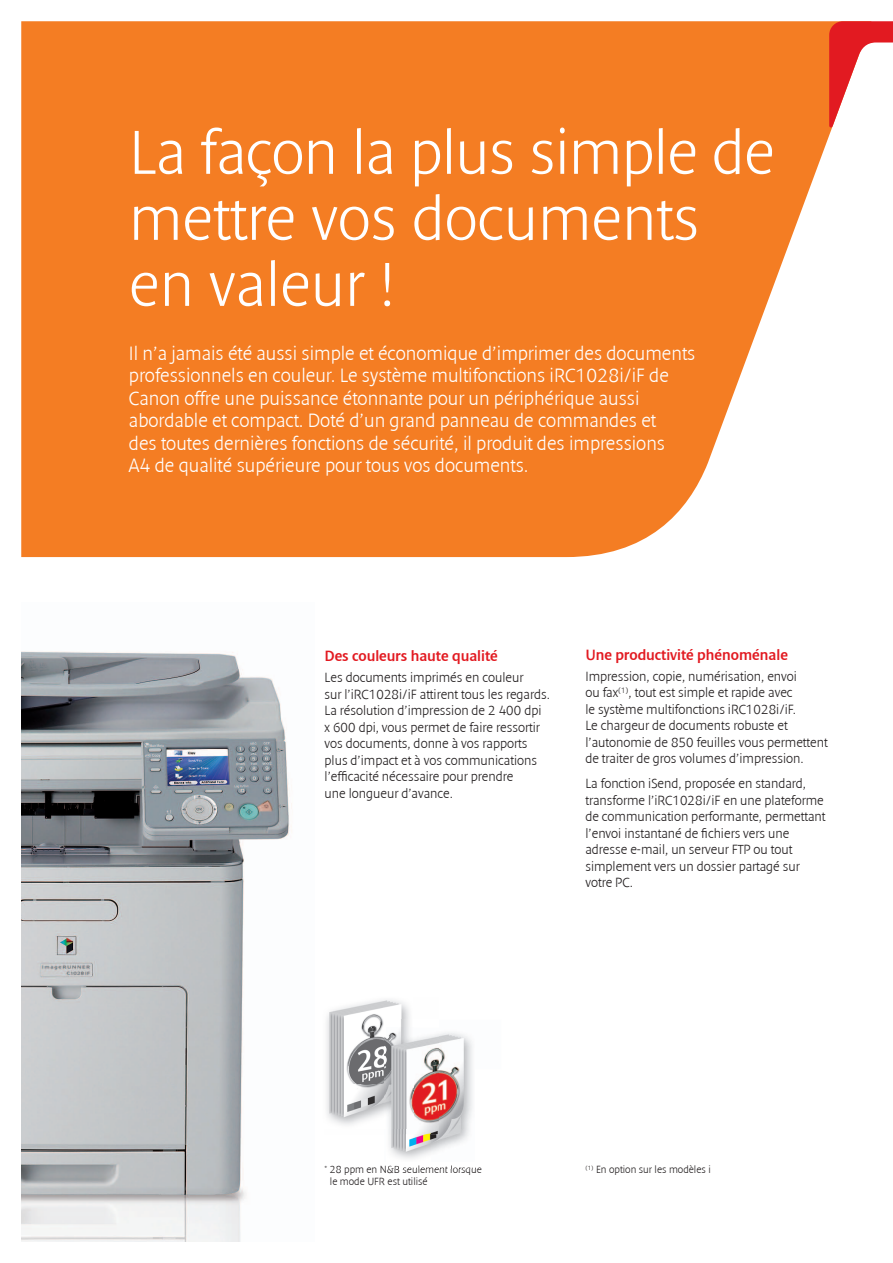
<style>
.page{position:relative;width:893px;height:1263px;background:#fff}
.page>*{position:absolute;margin:0;border:0;box-sizing:border-box;transform-origin:0 0}
.t1{font:300 63px/66px "Denda New";color:#fff}
.t2{font:300 19.5px/22.5px "Denda New";color:#fff}
.t3{font:15px "Denda New";color:#e21a21}
.t4{font:300 13.5px/16.5px "Denda New";color:#231f20}
.t5{font:300 10.5px/12px "Denda New";color:#231f20}
</style>
<div class="page">
<svg style="left:21px;top:21px;width:812px;height:536px;background:#f48735"></svg>
<img style="left:21px;top:651px;width:271px;height:591px">
<img style="left:326px;top:1085px;width:59px;height:40px">
<img style="left:326px;top:1000px;width:84px;height:85px">
<img style="left:388px;top:1134px;width:43px;height:25px">
<img style="left:385px;top:1028px;width:2px;height:85px">
<img style="left:388px;top:1165px;width:93px;height:3px">
<img style="left:387px;top:1020px;width:23px;height:8px">
<img style="left:431px;top:1032px;width:42px;height:121px">
<img style="left:387px;top:1028px;width:52px;height:106px">
<svg style="left:829px;top:21px;width:64px;height:106px"></svg>
<h1 class="t1" style="left:129px;top:120px;width:647px">La façon la plus simple de mettre vos documents en valeur !</h1>
<p class="t2" style="left:129px;top:342px;width:568px">Il n’a jamais été aussi simple et économique d’imprimer des documents professionnels en couleur. Le système multifonctions iRC1028i/iF de Canon offre une puissance étonnante pour un périphérique aussi abordable et compact. Doté d’un grand panneau de commandes et<br>des toutes dernières fonctions de sécurité, il produit des impressions<br>A4 de qualité supérieure pour tous vos documents.</p>
<p class="t3" style="left:325px;top:648px;width:175px">Des couleurs haute qualité</p>
<p class="t4" style="left:325px;top:669px;width:227px">Les documents imprimés en couleur<br>sur l’iRC1028i/iF attirent tous les regards.<br>La résolution d’impression de 2 400 dpi x 600 dpi, vous permet de faire ressortir vos documents, donne à vos rapports plus d’impact et à vos communications l’efficacité nécessaire pour prendre<br>une longueur d’avance.</p>
<p class="t3" style="left:585px;top:647px;width:204px">Une productivité phénoménale</p>
<p class="t4" style="left:585px;top:668px;width:244px">Impression, copie, numérisation, envoi<br>ou fax<sup>(1)</sup>, tout est simple et rapide avec<br>le système multifonctions iRC1028i/iF.<br>Le chargeur de documents robuste et l’autonomie de 850 feuilles vous permettent de traiter de gros volumes d’impression.</p>
<p class="t4" style="left:585px;top:775px;width:242px">La fonction iSend, proposée en standard, transforme l’iRC1028i/iF en une plateforme de communication performante, permettant l’envoi instantané de fichiers vers une adresse e-mail, un serveur FTP ou tout simplement vers un dossier partagé sur votre PC.</p>
<p class="t5" style="left:330px;top:1163px;width:153px;text-indent:-5px"><sup>*</sup> 28 ppm en N&amp;B seulement lorsque le mode UFR est utilisé</p>
<p class="t5" style="left:585px;top:1163px;width:127px"><sup>(1)</sup> En option sur les modèles i</p>
</div>
